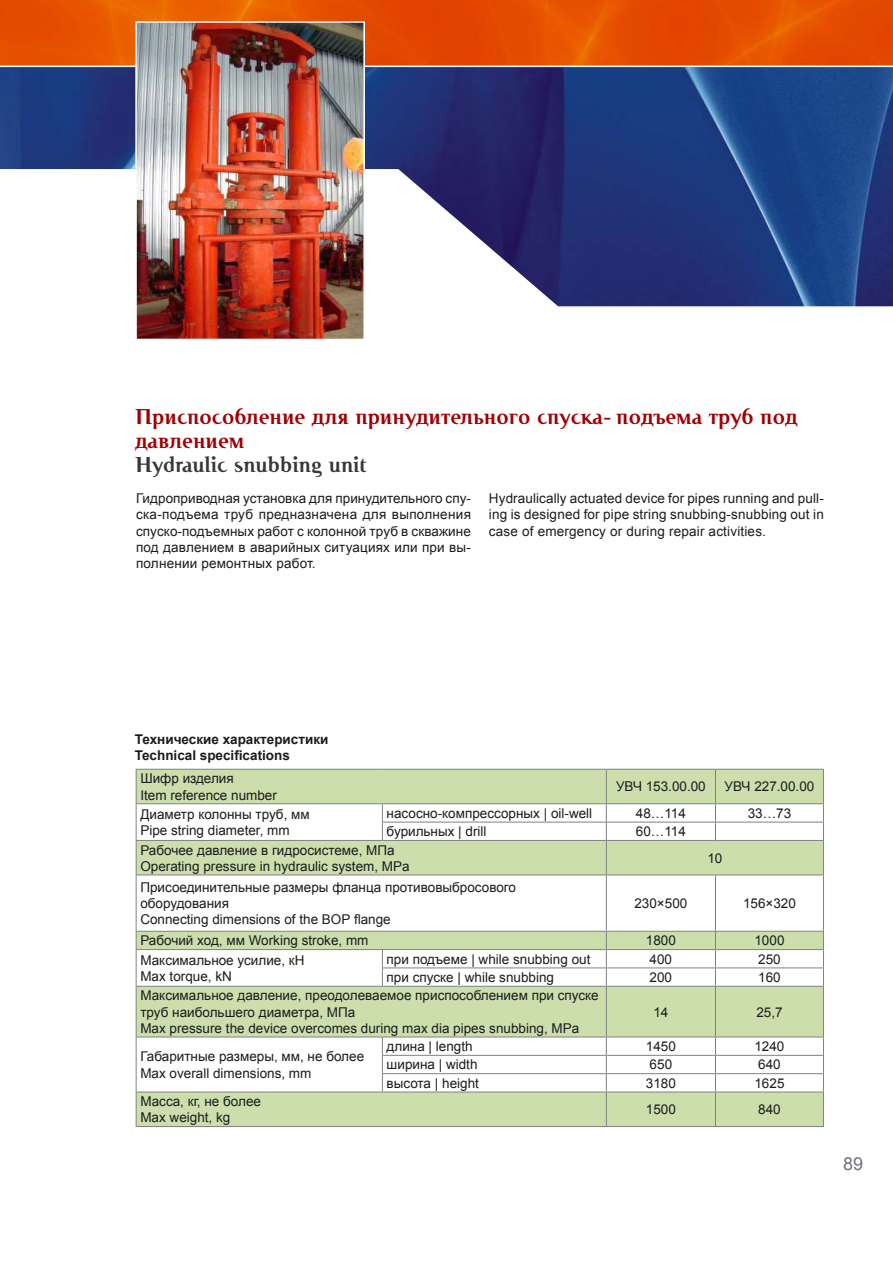
<style>
.page{position:relative;width:893px;height:1263px;background:#fff}
.page>*{position:absolute;margin:0;border:0;box-sizing:border-box;transform-origin:0 0}
.t1{font:700 22.5px/24px "Cutoff Pro";color:#9f0004}
.t2{font:700 22.5px "Cutoff Pro";color:#39373a}
.t3{font:18px "Arial";color:#71717d}
.t4{font:13.5px/16.2px "Arial";color:#1b1c20}
.t5{font:700 13.5px/16.2px "Arial";color:#1b1c20}
</style>
<div class="page">
<svg style="left:0;top:67px;width:893px;height:240px"></svg>
<svg style="left:0;top:0;width:893px;height:66px;background:#e55002"></svg>
<svg style="left:137px;top:770px;width:686px;height:356px"></svg>
<hr style="left:715px;top:770px;width:1px;height:33px;background:#818084">
<hr style="left:606px;top:803px;width:109px;height:1px;background:#818084">
<hr style="left:715px;top:803px;width:109px;height:1px;background:#818084">
<hr style="left:382px;top:822px;width:333px;height:1px;background:#818084">
<svg style="left:606px;top:804px;width:1px;height:36px"></svg>
<hr style="left:715px;top:822px;width:109px;height:1px;background:#818084">
<svg style="left:715px;top:804px;width:1px;height:36px"></svg>
<hr style="left:715px;top:875px;width:1px;height:56px;background:#818084">
<hr style="left:606px;top:931px;width:218px;height:1px;background:#818084">
<hr style="left:606px;top:949px;width:109px;height:1px;background:#818084">
<hr style="left:715px;top:949px;width:109px;height:1px;background:#818084">
<hr style="left:382px;top:967px;width:224px;height:1px;background:#818084">
<svg style="left:382px;top:950px;width:1px;height:36px"></svg>
<hr style="left:606px;top:967px;width:109px;height:1px;background:#818084">
<hr style="left:715px;top:967px;width:109px;height:1px;background:#818084">
<svg style="left:715px;top:932px;width:1px;height:54px"></svg>
<hr style="left:606px;top:986px;width:218px;height:1px;background:#818084">
<hr style="left:715px;top:987px;width:1px;height:49px;background:#818084">
<hr style="left:606px;top:1036px;width:109px;height:1px;background:#818084">
<hr style="left:715px;top:1036px;width:109px;height:1px;background:#818084">
<hr style="left:382px;top:1055px;width:224px;height:1px;background:#818084">
<hr style="left:606px;top:1055px;width:109px;height:1px;background:#818084">
<hr style="left:715px;top:1055px;width:109px;height:1px;background:#818084">
<hr style="left:382px;top:1073px;width:224px;height:1px;background:#818084">
<svg style="left:382px;top:1038px;width:1px;height:53px"></svg>
<hr style="left:606px;top:1073px;width:109px;height:1px;background:#818084">
<svg style="left:606px;top:1037px;width:1px;height:54px"></svg>
<hr style="left:715px;top:1073px;width:109px;height:1px;background:#818084">
<svg style="left:715px;top:1037px;width:1px;height:54px"></svg>
<hr style="left:606px;top:1091px;width:218px;height:1px;background:#818084">
<hr style="left:715px;top:1092px;width:1px;height:34px;background:#818084">
<hr style="left:606px;top:769px;width:218px;height:1px;background:#818084">
<hr style="left:823px;top:770px;width:1px;height:33px;background:#818084">
<svg style="left:823px;top:804px;width:1px;height:36px"></svg>
<hr style="left:823px;top:875px;width:1px;height:56px;background:#818084">
<svg style="left:823px;top:932px;width:1px;height:54px"></svg>
<hr style="left:823px;top:987px;width:1px;height:49px;background:#818084">
<svg style="left:136px;top:1038px;width:1px;height:53px"></svg>
<svg style="left:823px;top:1037px;width:1px;height:54px"></svg>
<hr style="left:823px;top:1092px;width:1px;height:34px;background:#818084">
<hr style="left:606px;top:1126px;width:218px;height:1px;background:#818084">
<svg style="left:136px;top:804px;width:1px;height:36px"></svg>
<svg style="left:382px;top:804px;width:1px;height:36px"></svg>
<hr style="left:136px;top:875px;width:1px;height:56px;background:#818084">
<hr style="left:606px;top:875px;width:1px;height:56px;background:#818084">
<hr style="left:136px;top:931px;width:246px;height:1px;background:#818084">
<svg style="left:136px;top:932px;width:1px;height:54px"></svg>
<hr style="left:382px;top:931px;width:224px;height:1px;background:#818084">
<svg style="left:606px;top:932px;width:1px;height:54px"></svg>
<hr style="left:136px;top:949px;width:470px;height:1px;background:#818084">
<hr style="left:136px;top:769px;width:246px;height:1px;background:#818084">
<hr style="left:136px;top:770px;width:1px;height:33px;background:#818084">
<hr style="left:382px;top:769px;width:224px;height:1px;background:#818084">
<hr style="left:606px;top:770px;width:1px;height:33px;background:#818084">
<hr style="left:136px;top:803px;width:470px;height:1px;background:#818084">
<hr style="left:136px;top:840px;width:246px;height:1px;background:#818084">
<hr style="left:136px;top:841px;width:1px;height:33px;background:#818084">
<hr style="left:382px;top:840px;width:224px;height:1px;background:#818084">
<hr style="left:136px;top:874px;width:470px;height:1px;background:#818084">
<hr style="left:136px;top:986px;width:246px;height:1px;background:#818084">
<hr style="left:136px;top:987px;width:1px;height:50px;background:#818084">
<hr style="left:382px;top:986px;width:224px;height:1px;background:#818084">
<hr style="left:606px;top:987px;width:1px;height:50px;background:#818084">
<hr style="left:136px;top:1037px;width:470px;height:1px;background:#818084">
<hr style="left:136px;top:1091px;width:246px;height:1px;background:#818084">
<hr style="left:136px;top:1092px;width:1px;height:34px;background:#818084">
<hr style="left:382px;top:1091px;width:224px;height:1px;background:#818084">
<hr style="left:606px;top:1092px;width:1px;height:34px;background:#818084">
<hr style="left:136px;top:1126px;width:470px;height:1px;background:#818084">
<hr style="left:606px;top:840px;width:109px;height:1px;background:#818084">
<hr style="left:606px;top:841px;width:1px;height:33px;background:#818084">
<hr style="left:715px;top:840px;width:109px;height:1px;background:#818084">
<hr style="left:823px;top:841px;width:1px;height:33px;background:#818084">
<hr style="left:606px;top:874px;width:218px;height:1px;background:#818084">
<img style="left:138px;top:24px;width:224px;height:313px">
<div style="left:135px;top:21px;width:230px;height:319px;border:2px solid #fff"></div>
<h1 class="t1" style="left:135px;top:407px;width:664px">Приспособление для принудительного спуска-подъема труб под давлением</h1>
<h1 class="t2" style="left:135px;top:456px;width:233px">Hydraulic snubbing unit</h1>
<p class="t4" style="left:136px;top:490px;width:336px;text-align:justify">Гидроприводная установка для принудительного спу&shy;ска-подъема труб предназначена для выполнения спуско-подъемных работ с колонной труб в скважине под давлением в аварийных ситуациях или при вы&shy;полнении ремонтных работ.</p>
<p class="t4" style="left:489px;top:490px;width:336px;text-align:justify">Hydraulically actuated device for pipes running and pull&shy;ing is designed for pipe string snubbing-snubbing out in case of emergency or during repair activities.</p>
<p class="t5" style="left:135px;top:731px;width:195px">Технические характеристики<br>Technical specifications</p>
<p class="t4" style="left:140px;top:770px;width:138px">Шифр изделия<br>Item reference number</p>
<p class="t4" style="left:616px;top:779px;width:91px">УВЧ 153.00.00</p>
<p class="t4" style="left:725px;top:779px;width:91px">УВЧ 227.00.00</p>
<p class="t4" style="left:140px;top:806px;width:171px">Диаметр колонны труб, мм<br>Pipe string diameter, mm</p>
<p class="t4" style="left:387px;top:805px;width:207px">насосно-компрессорных | oil-well</p>
<p class="t4" style="left:636px;top:805px;width:52px">48…114</p>
<p class="t4" style="left:748px;top:805px;width:45px">33…73</p>
<p class="t4" style="left:387px;top:823px;width:101px">бурильных | drill</p>
<p class="t4" style="left:636px;top:823px;width:52px">60…114</p>
<p class="t4" style="left:140px;top:842px;width:271px">Рабочее давление в гидросистеме, МПа<br>Operating pressure in hydraulic system, MPa</p>
<p class="t4" style="left:707px;top:850px;width:17px">10</p>
<p class="t4" style="left:140px;top:879px;width:377px">Присоединительные размеры фланца противовыбросового оборудования<br>Connecting dimensions of the BOP flange</p>
<p class="t4" style="left:634px;top:895px;width:54px">230×500</p>
<p class="t4" style="left:743px;top:895px;width:54px">156×320</p>
<p class="t4" style="left:140px;top:932px;width:230px">Рабочий ход, мм Working stroke, mm</p>
<p class="t4" style="left:646px;top:932px;width:32px">1800</p>
<p class="t4" style="left:754px;top:932px;width:32px">1000</p>
<p class="t4" style="left:140px;top:952px;width:166px">Максимальное усилие, кН<br>Max torque, kN</p>
<p class="t4" style="left:387px;top:951px;width:205px">при подъеме | while snubbing out</p>
<p class="t4" style="left:650px;top:951px;width:24px">400</p>
<p class="t4" style="left:758px;top:951px;width:24px">250</p>
<p class="t4" style="left:387px;top:969px;width:169px">при спуске | while snubbing</p>
<p class="t4" style="left:650px;top:969px;width:24px">200</p>
<p class="t4" style="left:758px;top:969px;width:24px">160</p>
<p class="t4" style="left:140px;top:987px;width:460px">Максимальное давление, преодолеваемое приспособлением при спуске труб наибольшего диаметра, МПа<br>Max pressure the device overcomes during max dia pipes snubbing, MPa</p>
<p class="t4" style="left:653px;top:1004px;width:17px">14</p>
<p class="t4" style="left:756px;top:1004px;width:28px">25,7</p>
<p class="t4" style="left:140px;top:1048px;width:225px">Габаритные размеры, мм, не более<br>Max overall dimensions, mm</p>
<p class="t4" style="left:387px;top:1038px;width:88px">длина | length</p>
<p class="t4" style="left:646px;top:1038px;width:32px">1450</p>
<p class="t4" style="left:754px;top:1038px;width:32px">1240</p>
<p class="t4" style="left:387px;top:1056px;width:92px">ширина | width</p>
<p class="t4" style="left:650px;top:1056px;width:24px">650</p>
<p class="t4" style="left:758px;top:1056px;width:24px">640</p>
<p class="t4" style="left:387px;top:1075px;width:94px">высота | height</p>
<p class="t4" style="left:646px;top:1075px;width:32px">3180</p>
<p class="t4" style="left:754px;top:1075px;width:32px">1625</p>
<p class="t4" style="left:140px;top:1093px;width:122px">Масса, кг, не более<br>Max weight, kg</p>
<p class="t4" style="left:646px;top:1101px;width:32px">1500</p>
<p class="t4" style="left:758px;top:1101px;width:24px">840</p>
<h2 class="t3" style="left:843px;top:1153px;width:22px">89</h2>
</div>
